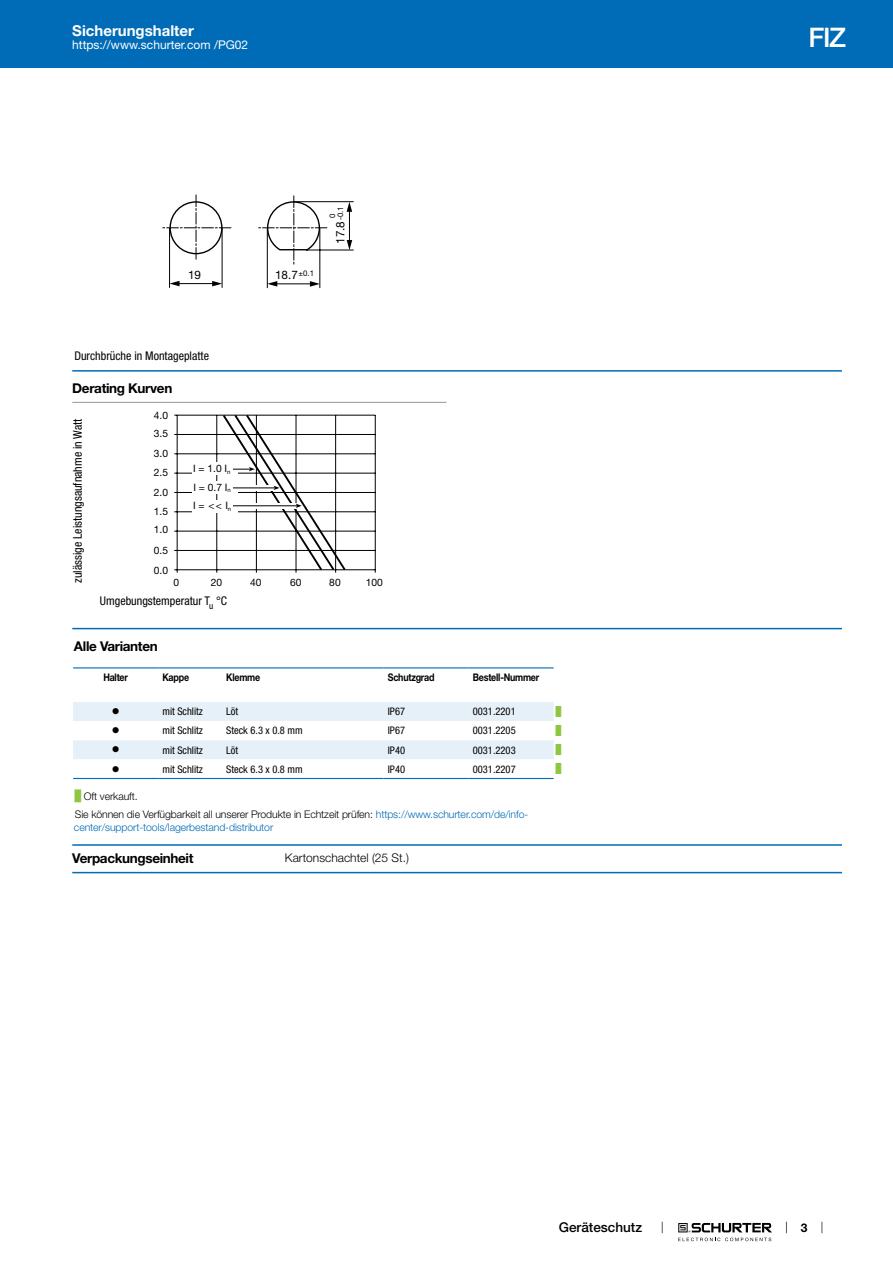
<style>
.page{position:relative;width:893px;height:1263px;background:#fff}
.page>*{position:absolute;margin:0;border:0;box-sizing:border-box;transform-origin:0 0}
.t1{font:500 27px "Helvetica Neue LT";color:#fff}
.t2{font:700 15px "Helvetica Neue LT";color:#fff}
.t3{font:700 13.5px "Helvetica Neue LT";letter-spacing:-.025em;color:#000}
.t4{font:500 13.5px "Helvetica Neue LT";color:#000}
.t5{font:condensed 12px "Helvetica Neue LT";color:#000}
.t6{font:12px "Helvetica Neue LT";color:#fff}
.t7{font:300 12px "Helvetica Neue LT";color:#000}
.t8{font:700 12px "Helvetica Neue LT";color:#000}
.t9{font:11.7px "Helvetica Neue LT";color:#000}
.t10{font:condensed 10.5px "Helvetica Neue LT";color:#000}
.t11{font:300 10.5px/18.5px "Helvetica Neue LT";letter-spacing:-.01em;color:#000}
.t12{font:300 10.5px "Helvetica Neue LT";letter-spacing:-.01em;color:#006bb6}
.t13{font:700 10.5px "Helvetica Neue LT";letter-spacing:-.025em;color:#000;scale:.85 1}
.t14{font:10.5px "Wingdings";color:#000}
.t15{font:10.2px/19.6px "Helvetica Neue LT";color:#000}
.t16{font:9px "Arial Unicode MS";color:#8dc63f}
.t17{font:7.8px/7.8px "Helvetica Neue LT";color:#000}
.s1{font-family:"Arial Unicode MS";font-weight:400;color:#8dc63f}
.s2{color:#006bb6}
</style>
<div class="page">
<svg style="left:678px;top:1223px;width:94px;height:18px"></svg>
<div style="left:0;top:0;width:893px;height:68px;background:#006bb6"></div>
<svg style="left:162px;top:195px;width:165px;height:69px"></svg>
<hr style="left:176px;top:283px;width:39px;height:1px;background:#000">
<hr style="left:222px;top:228px;width:1px;height:59px;background:#000">
<hr style="left:169px;top:228px;width:1px;height:59px;background:#000">
<hr style="left:274px;top:284px;width:39px;height:1px;background:#000">
<hr style="left:320px;top:228px;width:1px;height:60px;background:#000">
<hr style="left:267px;top:228px;width:1px;height:60px;background:#000">
<hr style="left:349px;top:209px;width:1px;height:39px;background:#000">
<hr style="left:294px;top:201px;width:59px;height:1px;background:#000">
<hr style="left:306px;top:250px;width:47px;height:1px;background:#000">
<svg style="left:170px;top:281px;width:10px;height:5px"></svg>
<svg style="left:212px;top:281px;width:10px;height:5px"></svg>
<svg style="left:267px;top:281px;width:10px;height:6px"></svg>
<svg style="left:310px;top:281px;width:10px;height:6px"></svg>
<svg style="left:347px;top:240px;width:5px;height:10px"></svg>
<svg style="left:347px;top:202px;width:5px;height:10px"></svg>
<hr style="left:72px;top:370px;width:770px;height:2px;background:#006bb6">
<hr style="left:72px;top:402px;width:374px;height:1px;background:#939598">
<hr style="left:174px;top:415px;width:201px;height:1px;background:#000">
<hr style="left:174px;top:434px;width:201px;height:1px;background:#000">
<hr style="left:174px;top:454px;width:201px;height:1px;background:#000">
<hr style="left:174px;top:473px;width:201px;height:1px;background:#000">
<hr style="left:174px;top:492px;width:201px;height:1px;background:#000">
<hr style="left:174px;top:511px;width:201px;height:1px;background:#000">
<hr style="left:174px;top:531px;width:201px;height:1px;background:#000">
<hr style="left:174px;top:550px;width:201px;height:1px;background:#000">
<hr style="left:174px;top:569px;width:201px;height:1px;background:#000">
<hr style="left:177px;top:415px;width:1px;height:158px;background:#000">
<hr style="left:217px;top:415px;width:1px;height:158px;background:#000">
<hr style="left:256px;top:415px;width:1px;height:158px;background:#000">
<hr style="left:296px;top:415px;width:1px;height:158px;background:#000">
<hr style="left:335px;top:415px;width:1px;height:158px;background:#000">
<hr style="left:375px;top:415px;width:1px;height:158px;background:#000">
<div style="left:192px;top:500px;width:46px;height:13px;background:#fff"></div>
<div style="left:192px;top:481px;width:46px;height:13px;background:#fff"></div>
<div style="left:192px;top:462px;width:46px;height:13px;background:#fff"></div>
<svg style="left:221px;top:414px;width:126px;height:158px"></svg>
<hr style="left:72px;top:628px;width:770px;height:1px;background:#006bb6">
<svg style="left:73px;top:668px;width:481px;height:53px"></svg>
<svg style="left:73px;top:740px;width:481px;height:40px"></svg>
<hr style="left:73px;top:667px;width:85px;height:1px;background:#006bb6">
<hr style="left:158px;top:667px;width:64px;height:1px;background:#006bb6">
<hr style="left:222px;top:667px;width:162px;height:1px;background:#006bb6">
<hr style="left:384px;top:667px;width:85px;height:1px;background:#006bb6">
<hr style="left:469px;top:667px;width:85px;height:1px;background:#006bb6">
<hr style="left:73px;top:778px;width:85px;height:1px;background:#006bb6">
<hr style="left:158px;top:778px;width:64px;height:1px;background:#006bb6">
<hr style="left:222px;top:778px;width:162px;height:1px;background:#006bb6">
<hr style="left:384px;top:778px;width:85px;height:1px;background:#006bb6">
<hr style="left:469px;top:778px;width:85px;height:1px;background:#006bb6">
<hr style="left:72px;top:844px;width:770px;height:2px;background:#006bb6">
<hr style="left:72px;top:872px;width:770px;height:1px;background:#006bb6">
<h2 class="t2" style="left:72px;top:21px;width:123px">Sicherungshalter</h2>
<p class="t6" style="left:72px;top:38px;width:178px">https://www.schurter.com /PG02</p>
<p class="t9" style="left:188px;top:267px;width:15px">19</p>
<p class="t9" style="left:275px;top:268px;width:24px">18.7</p>
<p class="t17" style="left:299px;top:269px;width:17px">±0.1</p>
<p class="t17" style="left:328px;top:220px;width:15px;rotate:-90deg">0 -0.1</p>
<p class="t9" style="left:333px;top:244px;width:24px;rotate:-90deg">17.8</p>
<p class="t5" style="left:74px;top:349px;width:136px">Durchbrüche in Montageplatte</p>
<p class="t3" style="left:72px;top:380px;width:102px">Derating Kurven</p>
<p class="t5" style="left:71px;top:583px;width:166px;rotate:-90deg">zulässige Leistungsaufnahme in Watt</p>
<p class="t15" style="left:173px;top:573px;width:7px">0</p>
<p class="t15" style="left:211px;top:573px;width:13px">20</p>
<p class="t15" style="left:250px;top:573px;width:13px">40</p>
<p class="t15" style="left:290px;top:573px;width:13px">60</p>
<p class="t15" style="left:329px;top:573px;width:13px">80</p>
<p class="t15" style="left:366px;top:573px;width:19px">100</p>
<p class="t15" style="left:154px;top:406px;width:16px">4.0</p>
<p class="t15" style="left:154px;top:424px;width:16px">3.5</p>
<p class="t15" style="left:154px;top:443px;width:16px">3.0<br>2.5</p>
<p class="t15" style="left:193px;top:458px;width:39px">I = 1.0 I<sub>n</sub></p>
<p class="t15" style="left:193px;top:477px;width:39px">I = 0.7 I<sub>n</sub></p>
<p class="t15" style="left:154px;top:482px;width:16px">2.0</p>
<p class="t15" style="left:193px;top:496px;width:40px">I = &lt;&lt; I<sub>n</sub></p>
<p class="t15" style="left:154px;top:502px;width:16px;line-height:18.8px">1.5<br>1.0</p>
<p class="t15" style="left:154px;top:540px;width:16px">0.5<br>0.0</p>
<p class="t5" style="left:100px;top:594px;width:129px">Umgebungstemperatur T<sub>u</sub> °C</p>
<p class="t3" style="left:74px;top:638px;width:85px">Alle Varianten</p>
<p class="t13" style="left:103px;top:671px;width:31px">Halter</p>
<p class="t13" style="left:162px;top:671px;width:33px">Kappe</p>
<p class="t13" style="left:226px;top:671px;width:42px">Klemme</p>
<p class="t13" style="left:388px;top:671px;width:57px">Schutzgrad</p>
<p class="t13" style="left:473px;top:671px;width:80px">Bestell-Nummer</p>
<p class="t14" style="left:112px;top:706px;width:9px">●</p>
<p class="t10" style="left:162px;top:705px;width:42px">mit Schlitz</p>
<p class="t10" style="left:226px;top:705px;width:14px">Löt</p>
<p class="t10" style="left:388px;top:705px;width:19px">IP67</p>
<p class="t10" style="left:473px;top:705px;width:44px">0031.2201</p>
<p class="t16" style="left:556px;top:705px;width:7px">█</p>
<p class="t14" style="left:112px;top:725px;width:9px">●</p>
<p class="t10" style="left:162px;top:725px;width:42px">mit Schlitz</p>
<p class="t10" style="left:226px;top:725px;width:78px">Steck 6.3 x 0.8 mm</p>
<p class="t10" style="left:388px;top:725px;width:19px">IP67</p>
<p class="t10" style="left:473px;top:725px;width:44px">0031.2205</p>
<p class="t16" style="left:556px;top:724px;width:7px">█</p>
<p class="t14" style="left:112px;top:744px;width:9px">●</p>
<p class="t10" style="left:162px;top:744px;width:42px">mit Schlitz</p>
<p class="t10" style="left:226px;top:744px;width:14px">Löt</p>
<p class="t10" style="left:388px;top:744px;width:19px">IP40</p>
<p class="t10" style="left:473px;top:744px;width:44px">0031.2203</p>
<p class="t16" style="left:556px;top:743px;width:7px">█</p>
<p class="t14" style="left:112px;top:763px;width:9px">●</p>
<p class="t10" style="left:162px;top:763px;width:42px">mit Schlitz</p>
<p class="t10" style="left:226px;top:763px;width:78px">Steck 6.3 x 0.8 mm</p>
<p class="t10" style="left:388px;top:763px;width:19px">IP40</p>
<p class="t10" style="left:473px;top:763px;width:44px">0031.2207</p>
<p class="t16" style="left:556px;top:762px;width:7px">█</p>
<p class="t11" style="left:75px;top:786px;width:455px"><span class="s1">█</span> Oft verkauft.<br>Sie können die Verfügbarkeit all unserer Produkte in Echtzeit prüfen: <span class="s2">https://www.schurter.com/de/info-</span></p>
<p class="t12" style="left:74px;top:820px;width:201px">center/support-tools/lagerbestand-distributor</p>
<p class="t3" style="left:72px;top:850px;width:123px">Verpackungseinheit</p>
<p class="t7" style="left:285px;top:850px;width:126px">Kartonschachtel (25 St.)</p>
<p class="t4" style="left:559px;top:1219px;width:85px">Geräteschutz</p>
<h1 class="t1" style="left:808px;top:21px;width:39px">FIZ</h1>
<p class="t8" style="left:801px;top:1220px;width:8px">3</p>
</div>
